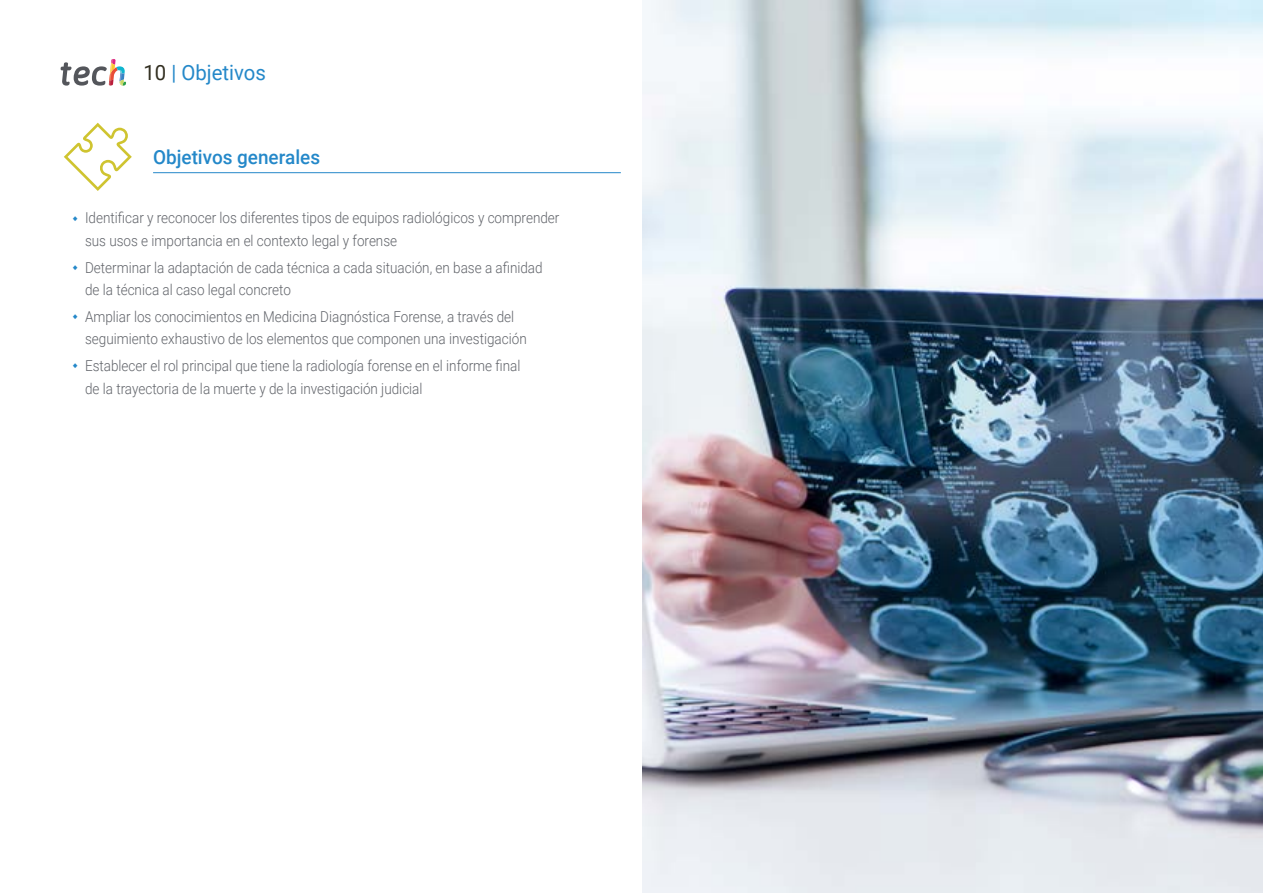
<style>
.page{position:relative;width:1263px;height:893px;background:#fff}
.page>*{position:absolute;margin:0;border:0;box-sizing:border-box;transform-origin:0 0}
.t1{font:21px "Roboto";color:#2488c9}
.t2{font:500 19.5px "Roboto";color:#2488c9}
.t3{font:300 15px/22.5px "Roboto";color:#61646a;scale:.9 1}
.s1{color:#312e20}
</style>
<div class="page">
<hr style="left:153px;top:172px;width:468px;height:1px;background:#2488c9">
<svg style="left:64px;top:123px;width:68px;height:68px"></svg>
<img style="left:642px;top:0;width:621px;height:893px">
<svg style="left:61px;top:59px;width:65px;height:27px"></svg>
<h1 class="t1" style="left:144px;top:57px;width:124px"><span class="s1">10</span> | Objetivos</h1>
<h2 class="t2" style="left:153px;top:144px;width:169px">Objetivos generales</h2>
<p class="t3" style="left:85px;top:206px;width:529px">Identificar y reconocer los diferentes tipos de equipos radiológicos y comprender sus usos e importancia en el contexto legal y forense</p>
<p class="t3" style="left:85px;top:255px;width:510px">Determinar la adaptación de cada técnica a cada situación, en base a afinidad de la técnica al caso legal concreto</p>
<p class="t3" style="left:85px;top:305px;width:492px">Ampliar los conocimientos en Medicina Diagnóstica Forense, a través del seguimiento exhaustivo de los elementos que componen una investigación</p>
<p class="t3" style="left:85px;top:354px;width:485px">Establecer el rol principal que tiene la radiología forense en el informe final de la trayectoria de la muerte y de la investigación judicial</p>
</div>
